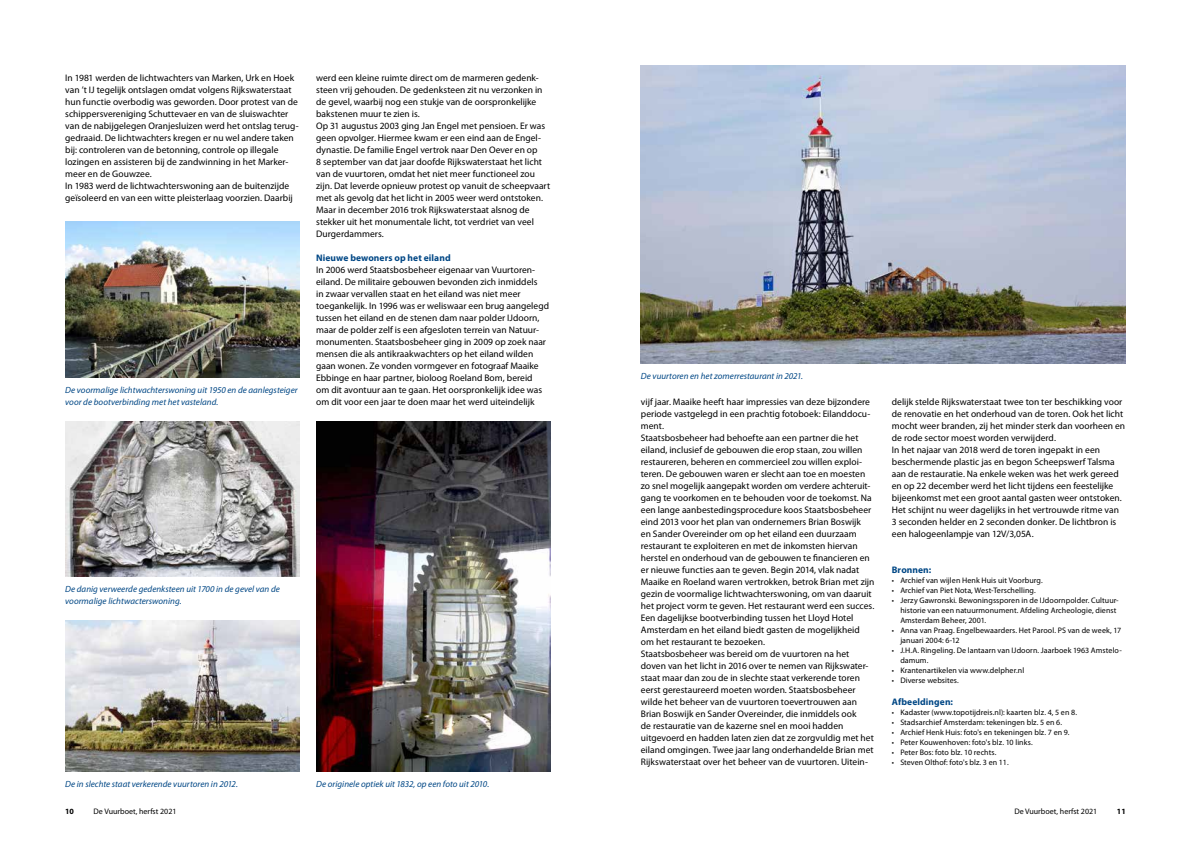
<style>
.page{position:relative;width:1191px;height:842px;background:#fff}
.page>*{position:absolute;margin:0;border:0;box-sizing:border-box;transform-origin:0 0}
.t1{font:9.5px/12px "Myriad Pro";letter-spacing:.005em;color:#000}
.t2{font:700 9.5px "Myriad Pro";letter-spacing:.01em;color:#004785}
.t3{font:italic 9px/12px "Myriad Pro";color:#004785}
.t4{font:8px/10px "Myriad Pro";letter-spacing:.005em;color:#000}
.t5{font:700 8px "Myriad Pro";color:#000}
</style>
<div class="page">
<img style="left:65px;top:222px;width:234px;height:156px">
<img style="left:65px;top:421px;width:234px;height:156px">
<img style="left:65px;top:621px;width:234px;height:151px">
<img style="left:316px;top:421px;width:234px;height:351px">
<img style="left:641px;top:65px;width:484px;height:298px">
<p class="t1" style="left:65px;top:71px;width:235px">In 1981 werden de lichtwachters van Marken, Urk en Hoek van ’t IJ tegelijk ontslagen omdat volgens Rijkswaterstaat hun functie overbodig was geworden. Door protest van de schippersvereniging Schuttevaer en van de sluiswachter van de nabijgelegen Oranjesluizen werd het ontslag terug&shy;gedraaid. De lichtwachters kregen er nu wel andere taken bij: controleren van de betonning, controle op illegale lozingen en assisteren bij de zandwinning in het Marker&shy;meer en de Gouwzee.<br>In 1983 werd de lichtwachterswoning aan de buitenzijde geïsoleerd en van een witte pleisterlaag voorzien. Daarbij</p>
<p class="t1" style="left:316px;top:71px;width:235px">werd een kleine ruimte direct om de marmeren gedenk&shy;steen vrij gehouden. De gedenksteen zit nu verzonken in de gevel, waarbij nog een stukje van de oorspronkelijke bakstenen muur te zien is.<br>Op 31 augustus 2003 ging Jan Engel met pensioen. Er was geen opvolger. Hiermee kwam er een eind aan de Engel&shy;dynastie. De familie Engel vertrok naar Den Oever en op<br>8 september van dat jaar doofde Rijkswaterstaat het licht van de vuurtoren, omdat het niet meer functioneel zou zijn. Dat leverde opnieuw protest op vanuit de scheepvaart met als gevolg dat het licht in 2005 weer werd ontstoken.<br>Maar in december 2016 trok Rijkswaterstaat alsnog de stekker uit het monumentale licht, tot verdriet van veel Durgerdammers.</p>
<p class="t2" style="left:316px;top:251px;width:136px">Nieuwe bewoners op het eiland</p>
<p class="t1" style="left:316px;top:263px;width:234px">In 2006 werd Staatsbosbeheer eigenaar van Vuurtoren&shy;eiland. De militaire gebouwen bevonden zich inmiddels<br>in zwaar vervallen staat en het eiland was niet meer toegankelijk. In 1996 was er weliswaar een brug aangelegd tussen het eiland en de stenen dam naar polder IJdoorn, maar de polder zelf is een afgesloten terrein van Natuur&shy;monumenten. Staatsbosbeheer ging in 2009 op zoek naar mensen die als antikraakwachters op het eiland wilden gaan wonen. Ze vonden vormgever en fotograaf Maaike Ebbinge en haar partner, bioloog Roeland Bom, bereid<br>om dit avontuur aan te gaan. Het oorspronkelijk idee was om dit voor een jaar te doen maar het werd uiteindelijk</p>
<p class="t3" style="left:65px;top:384px;width:234px">De voormalige lichtwachterswoning uit 1950 en de aanlegsteiger voor de bootverbinding met het vasteland.</p>
<p class="t3" style="left:65px;top:583px;width:216px">De danig verweerde gedenksteen uit 1700 in de gevel van de voormalige lichtwacterswoning.</p>
<p class="t3" style="left:65px;top:778px;width:174px">De in slechte staat verkerende vuurtoren in 2012.</p>
<p class="t3" style="left:316px;top:778px;width:175px">De originele optiek uit 1832, op een foto uit 2010.</p>
<p class="t3" style="left:641px;top:370px;width:164px">De vuurtoren en het zomerrestaurant in 2021.</p>
<p class="t1" style="left:641px;top:395px;width:235px">vijf jaar. Maaike heeft haar impressies van deze bijzondere periode vastgelegd in een prachtig fotoboek: Eilanddocu&shy;ment.<br>Staatsbosbeheer had behoefte aan een partner die het eiland, inclusief de gebouwen die erop staan, zou willen restaureren, beheren en commercieel zou willen exploi&shy;teren. De gebouwen waren er slecht aan toe en moesten zo snel mogelijk aangepakt worden om verdere achteruit&shy;gang te voorkomen en te behouden voor de toekomst. Na een lange aanbestedingsprocedure koos Staatsbosbeheer eind 2013 voor het plan van ondernemers Brian Boswijk<br>en Sander Overeinder om op het eiland een duurzaam restaurant te exploiteren en met de inkomsten hiervan herstel en onderhoud van de gebouwen te financieren en er nieuwe functies aan te geven. Begin 2014, vlak nadat Maaike en Roeland waren vertrokken, betrok Brian met zijn gezin de voormalige lichtwachterswoning, om van daaruit het project vorm te geven. Het restaurant werd een succes.<br>Een dagelijkse bootverbinding tussen het Lloyd Hotel Amsterdam en het eiland biedt gasten de mogelijkheid om het restaurant te bezoeken.<br>Staatsbosbeheer was bereid om de vuurtoren na het doven van het licht in 2016 over te nemen van Rijkswater&shy;staat maar dan zou de in slechte staat verkerende toren eerst gerestaureerd moeten worden. Staatsbosbeheer wilde het beheer van de vuurtoren toevertrouwen aan Brian Boswijk en Sander Overeinder, die inmiddels ook<br>de restauratie van de kazerne snel en mooi hadden uitgevoerd en hadden laten zien dat ze zorgvuldig met het eiland omgingen. Twee jaar lang onderhandelde Brian met Rijkswaterstaat over het beheer van de vuurtoren. Uitein-</p>
<p class="t1" style="left:891px;top:395px;width:235px">delijk stelde Rijkswaterstaat twee ton ter beschikking voor de renovatie en het onderhoud van de toren. Ook het licht mocht weer branden, zij het minder sterk dan voorheen en de rode sector moest worden verwijderd.<br>In het najaar van 2018 werd de toren ingepakt in een beschermende plastic jas en begon Scheepswerf Talsma aan de restauratie. Na enkele weken was het werk gereed en op 22 december werd het licht tijdens een feestelijke bijeenkomst met een groot aantal gasten weer ontstoken.<br>Het schijnt nu weer dagelijks in het vertrouwde ritme van 3 seconden helder en 2 seconden donker. De lichtbron is een halogeenlampje van 12V/3,05A.</p>
<p class="t2" style="left:891px;top:563px;width:41px">Bronnen:</p>
<p class="t4" style="left:891px;top:575px;width:152px">• Archief van wijlen Henk Huis uit Voorburg.</p>
<p class="t4" style="left:891px;top:585px;width:145px">• Archief van Piet Nota, West-Terschelling.</p>
<p class="t4" style="left:900px;top:595px;width:220px;text-indent:-9px">• Jerzy Gawronski. Bewoningssporen in de IJdoornpolder. Cultuur&shy;historie van een natuurmonument. Afdeling Archeologie, dienst<br>Amsterdam Beheer, 2001.</p>
<p class="t4" style="left:900px;top:625px;width:222px;text-indent:-9px">• Anna van Praag. Engelbewaarders. Het Parool. PS van de week, 17 januari 2004: 6-12</p>
<p class="t4" style="left:900px;top:645px;width:223px;text-indent:-9px">• J.H.A. Ringeling. De lantaarn van IJdoorn. Jaarboek 1963 Amstelo&shy;damum.</p>
<p class="t4" style="left:891px;top:665px;width:134px">• Krantenartikelen via www.delpher.nl</p>
<p class="t4" style="left:891px;top:675px;width:68px">• Diverse websites.</p>
<p class="t2" style="left:891px;top:695px;width:63px">Afbeeldingen:</p>
<p class="t4" style="left:891px;top:707px;width:187px">• Kadaster (www.topotijdreis.nl): kaarten blz. 4, 5 en 8.</p>
<p class="t4" style="left:891px;top:717px;width:172px">• Stadsarchief Amsterdam: tekeningen blz. 5 en 6.</p>
<p class="t4" style="left:891px;top:727px;width:179px">• Archief Henk Huis: foto's en tekeningen blz. 7 en 9.</p>
<p class="t4" style="left:891px;top:737px;width:142px">• Peter Kouwenhoven: foto's blz. 10 links.</p>
<p class="t4" style="left:891px;top:747px;width:106px">• Peter Bos: foto blz. 10 rechts.</p>
<p class="t4" style="left:891px;top:757px;width:118px">• Steven Olthof: foto's blz. 3 en 11.</p>
<p class="t5" style="left:65px;top:806px;width:10px">10</p>
<p class="t4" style="left:94px;top:806px;width:84px">De Vuurboet, herfst 2021</p>
<p class="t4" style="left:1014px;top:806px;width:84px">De Vuurboet, herfst 2021</p>
<p class="t5" style="left:1116px;top:806px;width:10px">11</p>
</div>
